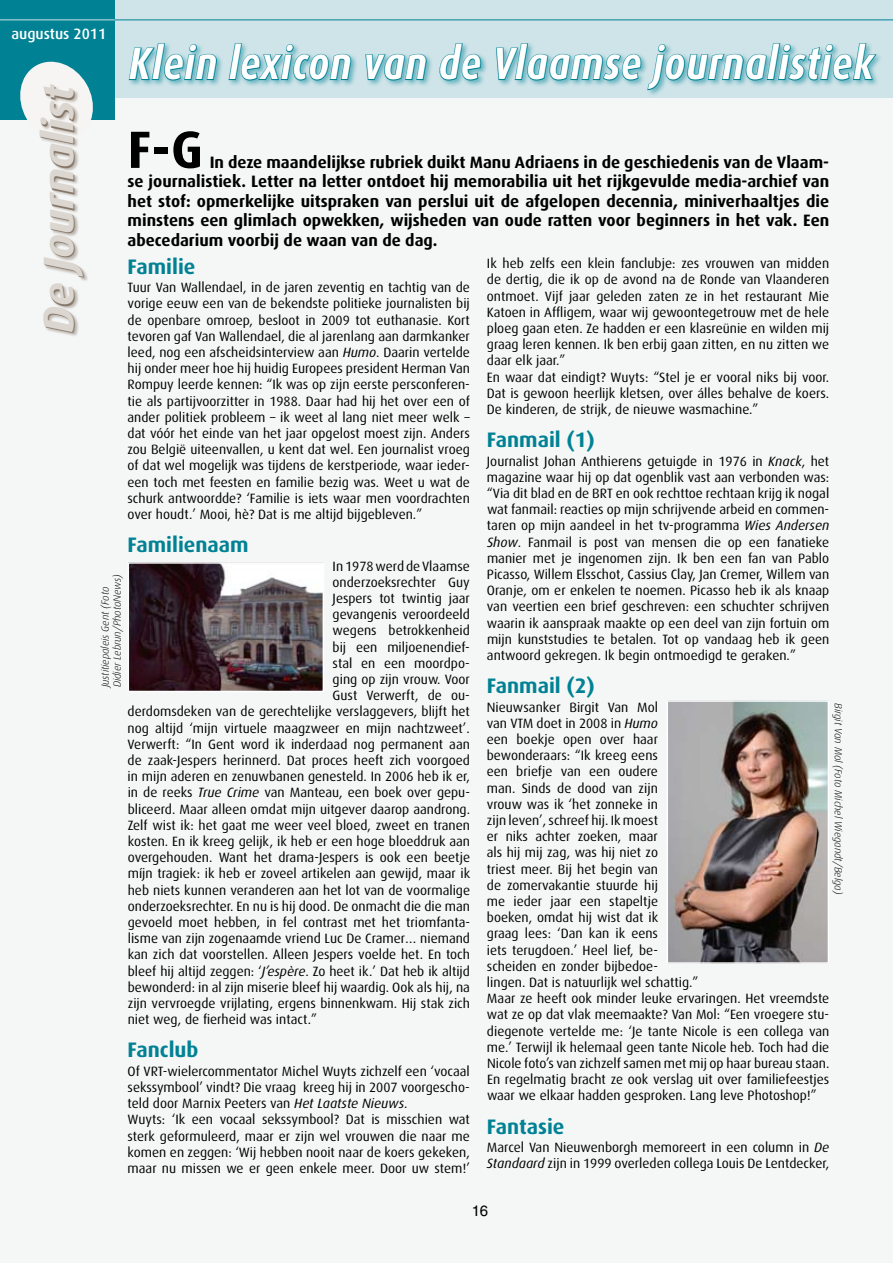
<style>
.page{position:relative;width:893px;height:1263px;background:#f5f6f6}
.page>*{position:absolute;margin:0;border:0;box-sizing:border-box;transform-origin:0 0}
.t1{font:700 52.5px "Dax";color:#000}
.t2{font:italic 700 45px "Dax";letter-spacing:.025em;color:#fff;scale:.82 1}
.t3{font:italic 700 43.05px "Dax";color:#85786a}
.t4{font:700 21px "Dax";color:#008294}
.t5{font:700 16.5px/19.5px "Dax";color:#000;text-align:justify}
.t6{font:500 15px "Dax";color:#fff}
.t7{font:15px "Helvetica LT Std";color:#000}
.t8{font:13.5px/16.2px "Dax";color:#000}
.t9{font:italic 300 10.5px/12px "Dax";color:#000}
.s1{font-style:italic}
</style>
<div class="page">
<div style="left:0;top:0;width:893px;height:98px;background:#cee4e9"></div>
<div style="left:0;top:0;width:115px;height:120px;background:#008294"></div>
<svg style="left:20px;top:61px;width:73px;height:59px"></svg>
<div style="left:40px;top:85px;width:48px;height:252px;background:#85786a;opacity:.5"></div>
<hr style="left:108px;top:20px;width:785px;height:1px;background:#008294">
<hr style="left:0;top:20px;width:115px;height:1px;background:#cee4e9">
<div style="left:127px;top:41px;width:766px;height:56px;background:#008294;opacity:.5"></div>
<svg style="left:128px;top:42px;width:90px;height:39px"></svg>
<svg style="left:228px;top:42px;width:124px;height:39px"></svg>
<svg style="left:365px;top:44px;width:62px;height:53px"></svg>
<svg style="left:439px;top:42px;width:43px;height:39px"></svg>
<svg style="left:495px;top:42px;width:382px;height:49px"></svg>
<img style="left:669px;top:703px;width:157px;height:258px">
<div style="left:666px;top:700px;width:163px;height:264px;border:2px solid #fff"></div>
<img style="left:131px;top:565px;width:190px;height:124px">
<div style="left:128px;top:562px;width:196px;height:130px;border:2px solid #fff"></div>
<p class="t6" style="left:11px;top:26px;width:96px">augustus 2011</p>
<h2 class="t2" style="left:129px;top:38px;width:910px">Klein lexicon van de Vlaamse journalistiek</h2>
<h3 class="t3" style="left:35px;top:334px;width:250px;rotate:-90deg">De Journalist</h3>
<h1 class="t1" style="left:128px;top:120px;width:72px">F-G</h1>
<p class="t5" style="left:128px;top:153px;width:703px;text-indent:82px">In deze maandelijkse rubriek duikt Manu Adriaens in de geschiedenis van de Vlaam&shy;se journalistiek. Letter na letter ontdoet hij memorabilia uit het rijkgevulde media-archief van het stof: opmerkelijke uitspraken van perslui uit de afgelopen decennia, miniverhaaltjes die minstens een glimlach opwekken, wijsheden van oude ratten voor beginners in het vak. Een abecedarium voorbij de waan van de dag.</p>
<h3 class="t4" style="left:128px;top:255px;width:69px">Familie</h3>
<p class="t8" style="left:128px;top:280px;width:344px;text-align:justify">Tuur Van Wallendael, in de jaren zeventig en tachtig van de vorige eeuw een van de bekendste politieke journalisten bij de openbare omroep, besloot in 2009 tot euthanasie. Kort tevoren gaf Van Wallendael, die al jarenlang aan darmkanker leed, nog een afscheidsinterview aan <span class="s1">Humo</span>. Daarin vertelde hij onder meer hoe hij huidig Europees president Herman Van Rompuy leerde kennen: “Ik was op zijn eerste persconferen&shy;tie als partijvoorzitter in 1988. Daar had hij het over een of ander politiek probleem – ik weet al lang niet meer welk – dat vóór het einde van het jaar opgelost moest zijn. Anders zou België uiteenvallen, u kent dat wel. Een journalist vroeg of dat wel mogelijk was tijdens de kerstperiode, waar ieder&shy;een toch met feesten en familie bezig was. Weet u wat de schurk antwoordde? ‘Familie is iets waar men voordrachten over houdt.’ Mooi, hè? Dat is me altijd bijgebleven.”</p>
<h3 class="t4" style="left:128px;top:533px;width:123px">Familienaam</h3>
<p class="t8" style="left:333px;top:558px;width:139px">In 1978werd de Vlaamse</p>
<p class="t8" style="left:333px;top:574px;width:139px">onderzoeksrechter Guy</p>
<p class="t8" style="left:333px;top:590px;width:139px">Jespers tot twintig jaar</p>
<p class="t8" style="left:333px;top:606px;width:139px">gevangenis veroordeeld</p>
<p class="t8" style="left:333px;top:623px;width:139px">wegens betrokkenheid</p>
<p class="t8" style="left:333px;top:639px;width:139px">bij een miljoenendief-</p>
<p class="t8" style="left:333px;top:655px;width:139px">stal en een moordpo-</p>
<p class="t8" style="left:333px;top:671px;width:139px">ging op zijn vrouw. Voor</p>
<p class="t8" style="left:333px;top:687px;width:139px">Gust Verwerft, de ou-</p>
<p class="t8" style="left:128px;top:704px;width:344px">derdomsdeken van de gerechtelijke verslaggevers, blijft het</p>
<p class="t8" style="left:128px;top:720px;width:344px">nog altijd ‘mijn virtuele maagzweer en mijn nachtzweet’.</p>
<p class="t8" style="left:128px;top:736px;width:344px">Verwerft: “In Gent word ik inderdaad nog permanent aan</p>
<p class="t8" style="left:128px;top:752px;width:344px">de zaak-Jespers herinnerd. Dat proces heeft zich voorgoed</p>
<p class="t8" style="left:128px;top:768px;width:344px">in mijn aderen en zenuwbanen genesteld. In 2006 heb ik er,</p>
<p class="t8" style="left:128px;top:785px;width:344px">in de reeks <span class="s1">True Crime</span> van Manteau, een boek over gepu-</p>
<p class="t8" style="left:128px;top:801px;width:344px">bliceerd. Maar alleen omdat mijn uitgever daarop aandrong.</p>
<p class="t8" style="left:128px;top:817px;width:344px">Zelf wist ik: het gaat me weer veel bloed, zweet en tranen</p>
<p class="t8" style="left:128px;top:833px;width:344px">kosten. En ik kreeg gelijk, ik heb er een hoge bloeddruk aan</p>
<p class="t8" style="left:128px;top:849px;width:344px">overgehouden. Want het drama-Jespers is ook een beetje</p>
<p class="t8" style="left:128px;top:866px;width:344px">míjn tragiek: ik heb er zoveel artikelen aan gewijd, maar ik</p>
<p class="t8" style="left:128px;top:882px;width:344px">heb niets kunnen veranderen aan het lot van de voormalige</p>
<p class="t8" style="left:128px;top:898px;width:344px">onderzoeksrechter. En nu is hij dood. De onmacht die die man</p>
<p class="t8" style="left:128px;top:914px;width:344px">gevoeld moet hebben, in fel contrast met het triomfanta-</p>
<p class="t8" style="left:128px;top:930px;width:344px">lisme van zijn zogenaamde vriend Luc De Cramer… niemand</p>
<p class="t8" style="left:128px;top:947px;width:344px">kan zich dat voorstellen. Alleen Jespers voelde het. En toch</p>
<p class="t8" style="left:128px;top:963px;width:344px">bleef hij altijd zeggen: ‘<span class="s1">J’espère</span>. Zo heet ik.’ Dat heb ik altijd</p>
<p class="t8" style="left:128px;top:979px;width:344px">bewonderd: in al zijn miserie bleef hij waardig. Ook als hij, na</p>
<p class="t8" style="left:128px;top:995px;width:344px">zijn vervroegde vrijlating, ergens binnenkwam. Hij stak zich</p>
<p class="t8" style="left:128px;top:1011px;width:191px">niet weg, de fierheid was intact.”</p>
<h3 class="t4" style="left:128px;top:1038px;width:72px">Fanclub</h3>
<p class="t8" style="left:128px;top:1063px;width:344px">Of VRT-wielercommentator Michel Wuyts zichzelf een ‘vocaal sekssymbool’ vindt? Die vraag kreeg hij in 2007 voorgescho&shy;teld door Marnix Peeters van <span class="s1">Het Laatste Nieuws</span>.<br>Wuyts: ‘Ik een vocaal sekssymbool? Dat is misschien wat sterk geformuleerd, maar er zijn wel vrouwen die naar me komen en zeggen: ‘Wij hebben nooit naar de koers gekeken, maar nu missen we er geen enkele meer. Door uw stem!’</p>
<p class="t8" style="left:487px;top:256px;width:344px">Ik heb zelfs een klein fanclubje: zes vrouwen van midden de dertig, die ik op de avond na de Ronde van Vlaanderen ontmoet. Vijf jaar geleden zaten ze in het restaurant Mie Katoen in Affligem, waar wij gewoontegetrouw met de hele ploeg gaan eten. Ze hadden er een klasreünie en wilden mij graag leren kennen. Ik ben erbij gaan zitten, en nu zitten we daar elk jaar.”<br>En waar dat eindigt? Wuyts: “Stel je er vooral niks bij voor.<br>Dat is gewoon heerlijk kletsen, over álles behalve de koers.<br>De kinderen, de strijk, de nieuwe wasmachine.”</p>
<h3 class="t4" style="left:487px;top:428px;width:110px">Fanmail (1)</h3>
<p class="t8" style="left:487px;top:453px;width:344px;text-align:justify">Journalist Johan Anthierens getuigde in 1976 in <span class="s1">Knack</span>, het magazine waar hij op dat ogenblik vast aan verbonden was: “Via dit blad en de BRT en ook rechttoe rechtaan krijg ik nogal wat fanmail: reacties op mijn schrijvende arbeid en commen&shy;taren op mijn aandeel in het tv-programma <span class="s1">Wies Andersen Show</span>. Fanmail is post van mensen die op een fanatieke manier met je ingenomen zijn. Ik ben een fan van Pablo Picasso, Willem Elsschot, Cassius Clay, Jan Cremer, Willem van Oranje, om er enkelen te noemen. Picasso heb ik als knaap van veertien een brief geschreven: een schuchter schrijven waarin ik aanspraak maakte op een deel van zijn fortuin om mijn kunststudies te betalen. Tot op vandaag heb ik geen antwoord gekregen. Ik begin ontmoedigd te geraken.”</p>
<h3 class="t4" style="left:487px;top:674px;width:110px">Fanmail (2)</h3>
<p class="t8" style="left:487px;top:699px;width:344px">Nieuwsanker Birgit Van Mol<br>van VTM doet in 2008 in <span class="s1">Humo<br></span>een boekje open over haar<br>bewonderaars: “Ik kreeg eens<br>een briefje van een oudere<br>man. Sinds de dood van zijn<br>vrouw was ik ‘het zonneke in<br>zijn leven’, schreef hij. Ik moest<br>er niks achter zoeken, maar<br>als hij mij zag, was hij niet zo<br>triest meer. Bij het begin van<br>de zomervakantie stuurde hij<br>me ieder jaar een stapeltje<br>boeken, omdat hij wist dat ik<br>graag lees: ‘Dan kan ik eens<br>iets terugdoen.’ Heel lief, be-<br>scheiden en zonder bijbedoe-<br>lingen. Dat is natuurlijk wel schattig.”<br>Maar ze heeft ook minder leuke ervaringen. Het vreemdste wat ze op dat vlak meemaakte? Van Mol: “Een vroegere stu&shy;diegenote vertelde me: ‘Je tante Nicole is een collega van me.’ Terwijl ik helemaal geen tante Nicole heb. Toch had die Nicole foto’s van zichzelf samen met mij op haar bureau staan.<br>En regelmatig bracht ze ook verslag uit over familiefeestjes waar we elkaar hadden gesproken. Lang leve Photoshop!”</p>
<h3 class="t4" style="left:487px;top:1114px;width:79px">Fantasie</h3>
<p class="t8" style="left:487px;top:1139px;width:344px">Marcel Van Nieuwenborgh memoreert in een column in <span class="s1">De<br>Standaard</span> zijn in 1999 overleden collega Louis De Lentdecker,</p>
<p class="t9" style="left:99px;top:687px;width:115px;rotate:-90deg">Justitiepaleis Gent (Foto<br>Didier Lebrun/PhotoNews)</p>
<p class="t9" style="left:844px;top:703px;width:193px;rotate:90deg">Birgit Van Mol (Foto Michel Wiegandt/Belga)</p>
<p class="t7" style="left:472px;top:1202px;width:18px">16</p>
</div>
